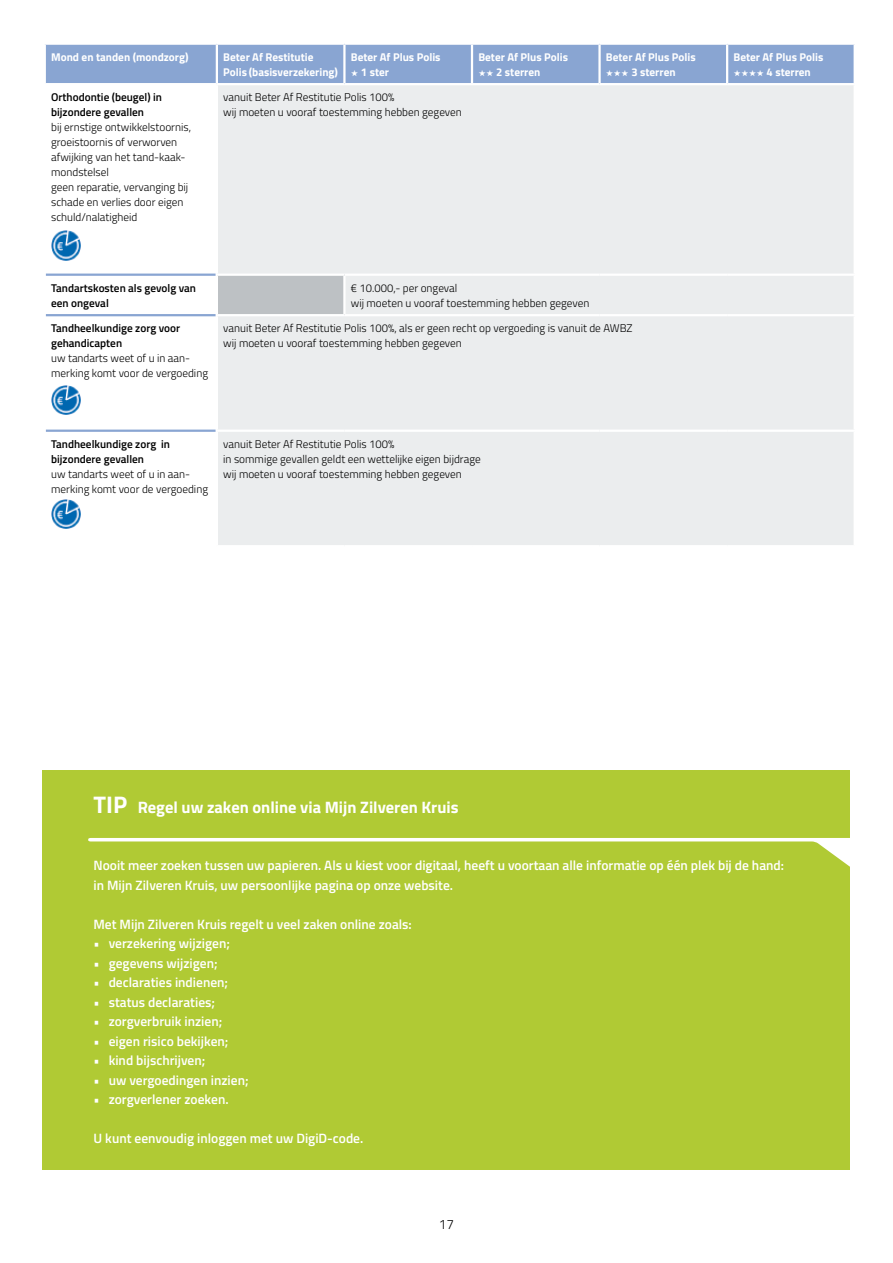
<style>
.page{position:relative;width:893px;height:1263px;background:#fff}
.page>*{position:absolute;margin:0;border:0;box-sizing:border-box;transform-origin:0 0}
.t1{font:700 16.5px "Titillium Web";color:#fff}
.t2{font:600 13.5px/19.5px "Titillium Web";color:#fff}
.t3{font:300 13.5px "Titillium Web";color:#000}
.t4{font:300 11.25px/15px "Titillium Web";color:#000}
.t5{font:700 11.25px/15px "Titillium Web";color:#fff}
.t6{font:600 11.25px/15px "Titillium Web";color:#000}
.s1{font-size:24px}
</style>
<div class="page">
<div style="left:218px;top:85px;width:636px;height:460px;background:#ebedee"></div>
<div style="left:217px;top:275px;width:127px;height:40px;background:#bdc1c4"></div>
<hr style="left:46px;top:274px;width:170px;height:2px;background:#89a5d2">
<hr style="left:46px;top:314px;width:170px;height:2px;background:#89a5d2">
<hr style="left:46px;top:430px;width:170px;height:2px;background:#89a5d2">
<hr style="left:216px;top:430px;width:128px;height:2px;background:#fff">
<hr style="left:344px;top:430px;width:128px;height:2px;background:#fff">
<hr style="left:472px;top:430px;width:128px;height:2px;background:#fff">
<hr style="left:600px;top:430px;width:127px;height:2px;background:#fff">
<hr style="left:727px;top:430px;width:129px;height:2px;background:#fff">
<hr style="left:216px;top:274px;width:128px;height:2px;background:#fff">
<hr style="left:216px;top:276px;width:2px;height:38px;background:#fff">
<hr style="left:216px;top:314px;width:128px;height:2px;background:#fff">
<hr style="left:344px;top:274px;width:128px;height:2px;background:#fff">
<hr style="left:343px;top:276px;width:3px;height:38px;background:#fff">
<hr style="left:472px;top:274px;width:128px;height:2px;background:#fff">
<hr style="left:600px;top:274px;width:127px;height:2px;background:#fff">
<hr style="left:727px;top:274px;width:129px;height:2px;background:#fff">
<hr style="left:344px;top:314px;width:128px;height:2px;background:#fff">
<hr style="left:472px;top:314px;width:128px;height:2px;background:#fff">
<hr style="left:600px;top:314px;width:127px;height:2px;background:#fff">
<hr style="left:727px;top:314px;width:129px;height:2px;background:#fff">
<img style="left:51px;top:499px;width:30px;height:30px">
<img style="left:51px;top:230px;width:30px;height:31px">
<img style="left:51px;top:385px;width:30px;height:30px">
<div style="left:43px;top:769px;width:807px;height:400px;background:#b0ca34"></div>
<svg style="left:88px;top:838px;width:762px;height:29px"></svg>
<svg style="left:45px;top:44px;width:810px;height:40px;background:#8faad4"></svg>
<p class="t5" style="left:51px;top:49px;width:139px">Mond en tanden (mondzorg)</p>
<p class="t5" style="left:223px;top:49px;width:116px">Beter Af Restitutie<br>Polis (basisverzekering)</p>
<p class="t5" style="left:361px;top:49px;width:81px;text-indent:-10px">Beter Af Plus Polis<br>1 ster</p>
<p class="t5" style="left:496px;top:49px;width:74px;text-indent:-18px">Beter Af Plus Polis<br>2 sterren</p>
<p class="t5" style="left:606px;top:49px;width:91px;text-align:center">Beter Af Plus Polis<br>3 sterren</p>
<p class="t5" style="left:767px;top:49px;width:58px;text-indent:-33px">Beter Af Plus Polis<br>4 sterren</p>
<p class="t6" style="left:51px;top:89px;width:112px">Orthodontie (beugel) in bijzondere gevallen</p>
<p class="t4" style="left:51px;top:119px;width:141px">bij ernstige ontwikkelstoornis, groeistoornis of verworven afwijking van het tand-kaak&shy;mondstelsel<br>geen reparatie, vervanging bij schade en verlies door eigen schuld/nalatigheid</p>
<p class="t4" style="left:223px;top:89px;width:240px">vanuit Beter Af Restitutie Polis 100%<br>wij moeten u vooraf toestemming hebben gegeven</p>
<p class="t6" style="left:51px;top:280px;width:146px">Tandartskosten als gevolg van een ongeval</p>
<p class="t4" style="left:351px;top:280px;width:240px">€ 10.000,- per ongeval<br>wij moeten u vooraf toestemming hebben gegeven</p>
<p class="t6" style="left:51px;top:320px;width:131px">Tandheelkundige zorg voor gehandicapten</p>
<p class="t4" style="left:51px;top:350px;width:158px">uw tandarts weet of u in aan&shy;merking komt voor de vergoeding</p>
<p class="t4" style="left:223px;top:320px;width:411px">vanuit Beter Af Restitutie Polis 100%, als er geen recht op vergoeding is vanuit de AWBZ wij moeten u vooraf toestemming hebben gegeven</p>
<p class="t6" style="left:51px;top:436px;width:120px">Tandheelkundige zorg in bijzondere gevallen</p>
<p class="t4" style="left:51px;top:466px;width:158px">uw tandarts weet of u in aan&shy;merking komt voor de vergoeding</p>
<p class="t4" style="left:223px;top:436px;width:259px">vanuit Beter Af Restitutie Polis 100%<br>in sommige gevallen geldt een wettelijke eigen bijdrage wij moeten u vooraf toestemming hebben gegeven</p>
<h1 class="t1" style="left:94px;top:795px;width:366px"><span class="s1">TIP</span> Regel uw zaken online via Mijn Zilveren Kruis</h1>
<p class="t2" style="left:94px;top:855px;width:692px">Nooit meer zoeken tussen uw papieren. Als u kiest voor digitaal, heeft u voortaan alle informatie op één plek bij de hand: in Mijn Zilveren Kruis, uw persoonlijke pagina op onze website.</p>
<p class="t2" style="left:94px;top:913px;width:320px">Met Mijn Zilveren Kruis regelt u veel zaken online zoals:</p>
<p class="t2" style="left:94px;top:933px;width:138px">• verzekering wijzigen;</p>
<p class="t2" style="left:94px;top:952px;width:126px">• gegevens wijzigen;</p>
<p class="t2" style="left:94px;top:972px;width:136px">• declaraties indienen;</p>
<p class="t2" style="left:94px;top:991px;width:123px">• status declaraties;</p>
<p class="t2" style="left:94px;top:1011px;width:130px">• zorgverbruik inzien;</p>
<p class="t2" style="left:94px;top:1030px;width:137px">• eigen risico bekijken;</p>
<p class="t2" style="left:94px;top:1050px;width:113px">• kind bijschrijven;</p>
<p class="t2" style="left:94px;top:1069px;width:157px">• uw vergoedingen inzien;</p>
<p class="t2" style="left:94px;top:1089px;width:137px">• zorgverlener zoeken.</p>
<p class="t2" style="left:94px;top:1128px;width:271px">U kunt eenvoudig inloggen met uw DigiD-code.</p>
<p class="t3" style="left:439px;top:1214px;width:17px">17</p>
</div>
